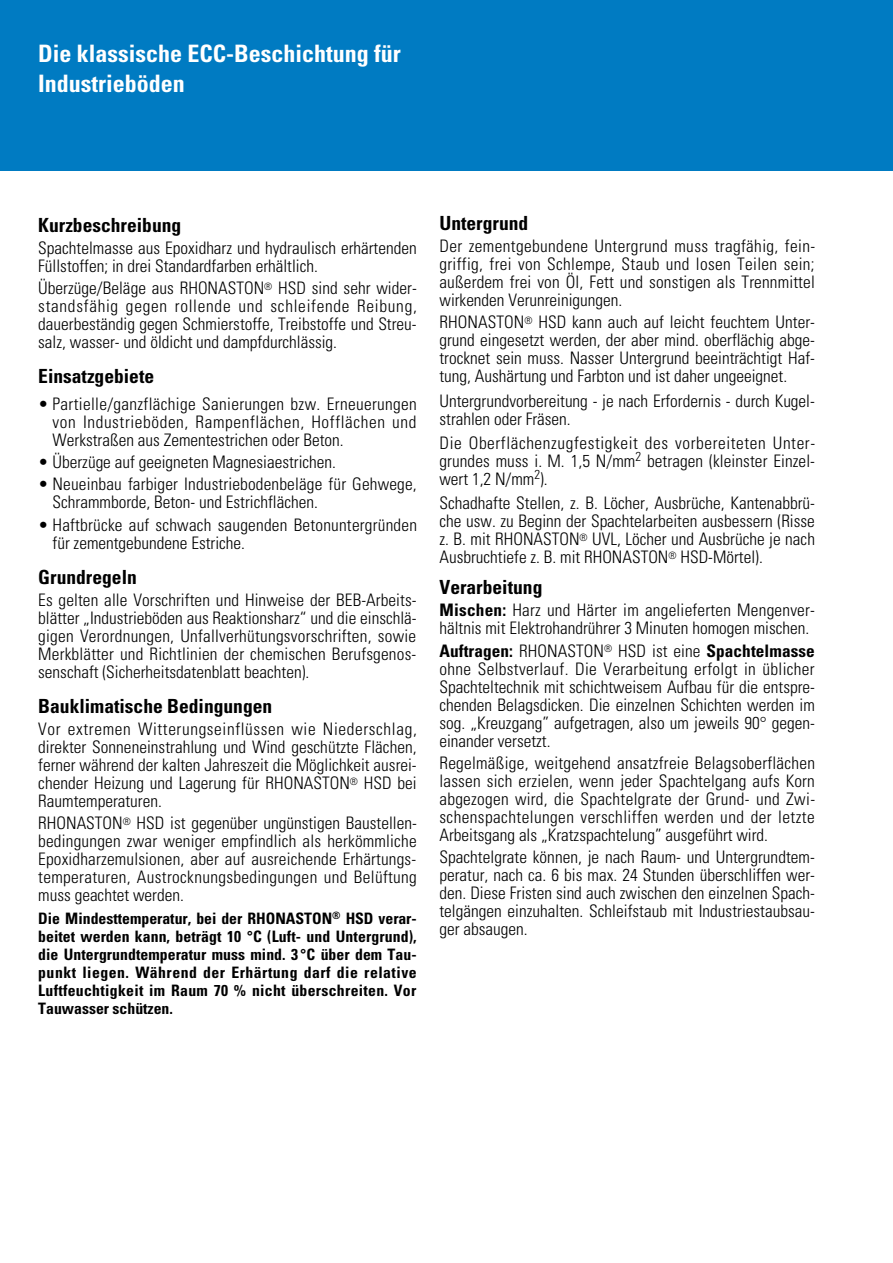
<style>
.page{position:relative;width:893px;height:1263px;background:#fff}
.page>*{position:absolute;margin:0;border:0;box-sizing:border-box;transform-origin:0 0}
.t1{font:700 condensed 24px/30px "Univers LT";color:#fff}
.t2{font:700 condensed 19.5px "Univers LT";color:#000}
.t3{font:300 condensed 17.25px/18px "Univers LT";color:#000;text-align:justify}
.t4{font:700 condensed 15.75px/18px "Univers LT";letter-spacing:.02em;color:#000;text-align:justify}
.s1{font-weight:700}
</style>
<div class="page">
<div style="left:0;top:0;width:893px;height:170px;background:#007bc2"></div>
<h1 class="t1" style="left:38px;top:38px;width:364px">Die klassische ECC-Beschichtung für<br>Industrieböden</h1>
<p class="t2" style="left:38px;top:213px;width:144px">Kurzbeschreibung</p>
<p class="t3" style="left:38px;top:239px;width:380px">Spachtelmasse aus Epoxidharz und hydraulisch erhärtenden<br>Füllstoffen; in drei Standardfarben erhältlich.</p>
<p class="t3" style="left:38px;top:279px;width:380px">Überzüge/Beläge aus RHONASTON<sup>®</sup> HSD sind sehr wider&shy;standsfähig gegen rollende und schleifende Reibung, dauerbeständig gegen Schmierstoffe, Treibstoffe und Streu&shy;salz, wasser- und öldicht und dampfdurchlässig.</p>
<p class="t2" style="left:38px;top:364px;width:117px">Einsatzgebiete</p>
<p class="t3" style="left:53px;top:395px;width:366px;text-indent:-14px">• Partielle/ganzflächige Sanierungen bzw. Erneuerungen von Industrieböden, Rampenflächen, Hofflächen und Werkstraßen aus Zementestrichen oder Beton.</p>
<p class="t3" style="left:38px;top:453px;width:299px">• Überzüge auf geeigneten Magnesiaestrichen.</p>
<p class="t3" style="left:53px;top:475px;width:366px;text-indent:-14px">• Neueinbau farbiger Industriebodenbeläge für Gehwege,<br>Schrammborde, Beton- und Estrichflächen.</p>
<p class="t3" style="left:53px;top:515px;width:366px;text-indent:-14px">• Haftbrücke auf schwach saugenden Betonuntergründen für zementgebundene Estriche.</p>
<p class="t2" style="left:38px;top:565px;width:100px">Grundregeln</p>
<p class="t3" style="left:38px;top:591px;width:380px">Es gelten alle Vorschriften und Hinweise der BEB-Arbeits&shy;blätter „Industrieböden aus Reaktionsharz“ und die einschlä&shy;gigen Verordnungen, Unfallverhütungsvorschriften, sowie Merkblätter und Richtlinien der chemischen Berufsgenos&shy;senschaft (Sicherheitsdatenblatt beachten).</p>
<p class="t2" style="left:38px;top:694px;width:235px">Bauklimatische Bedingungen</p>
<p class="t3" style="left:38px;top:720px;width:380px">Vor extremen Witterungseinflüssen wie Niederschlag, direkter Sonneneinstrahlung und Wind geschützte Flächen, ferner während der kalten Jahreszeit die Möglichkeit ausrei&shy;chender Heizung und Lagerung für RHONASTON<sup>®</sup> HSD bei Raumtemperaturen.</p>
<p class="t3" style="left:38px;top:814px;width:380px">RHONASTON<sup>®</sup> HSD ist gegenüber ungünstigen Baustellen&shy;bedingungen zwar weniger empfindlich als herkömmliche Epoxidharzemulsionen, aber auf ausreichende Erhärtungs&shy;temperaturen, Austrocknungsbedingungen und Belüftung muss geachtet werden.</p>
<p class="t4" style="left:38px;top:909px;width:380px">Die Mindesttemperatur, bei der RHONASTON<sup>®</sup> HSD verar&shy;beitet werden kann, beträgt 10 °C (Luft- und Untergrund), die Untergrundtemperatur muss mind. 3 °C über dem Tau&shy;punkt liegen. Während der Erhärtung darf die relative Luftfeuchtigkeit im Raum 70 % nicht überschreiten. Vor Tauwasser schützen.</p>
<p class="t2" style="left:439px;top:211px;width:90px">Untergrund</p>
<p class="t3" style="left:439px;top:237px;width:377px">Der zementgebundene Untergrund muss tragfähig, fein&shy;griffig, frei von Schlempe, Staub und losen Teilen sein; außerdem frei von Öl, Fett und sonstigen als Trennmittel wirkenden Verunreinigungen.</p>
<p class="t3" style="left:439px;top:313px;width:377px">RHONASTON<sup>®</sup> HSD kann auch auf leicht feuchtem Unter&shy;grund eingesetzt werden, der aber mind. oberflächig abge&shy;trocknet sein muss. Nasser Untergrund beeinträchtigt Haf&shy;tung, Aushärtung und Farbton und ist daher ungeeignet.</p>
<p class="t3" style="left:439px;top:391px;width:377px">Untergrundvorbereitung - je nach Erfordernis - durch Kugel&shy;strahlen oder Fräsen.</p>
<p class="t3" style="left:439px;top:434px;width:377px">Die Oberflächenzugfestigkeit des vorbereiteten Unter&shy;grundes muss i. M. 1,5 N/mm<sup>2</sup> betragen (kleinster Einzel&shy;wert 1,2 N/mm<sup>2</sup>).</p>
<p class="t3" style="left:439px;top:494px;width:377px">Schadhafte Stellen, z. B. Löcher, Ausbrüche, Kantenabbrü&shy;che usw. zu Beginn der Spachtelarbeiten ausbessern (Risse z. B. mit RHONASTON<sup>®</sup> UVL, Löcher und Ausbrüche je nach Ausbruchtiefe z. B. mit RHONASTON<sup>®</sup> HSD-Mörtel).</p>
<p class="t2" style="left:439px;top:575px;width:104px">Verarbeitung</p>
<p class="t3" style="left:439px;top:601px;width:377px"><span class="s1">Mischen:</span> Harz und Härter im angelieferten Mengenver&shy;hältnis mit Elektrohandrührer 3 Minuten homogen mischen.</p>
<p class="t3" style="left:439px;top:641px;width:377px"><span class="s1">Auftragen:</span> RHONASTON<sup>®</sup> HSD ist eine <span class="s1">Spachtelmasse </span>ohne Selbstverlauf. Die Verarbeitung erfolgt in üblicher Spachteltechnik mit schichtweisem Aufbau für die entspre&shy;chenden Belagsdicken. Die einzelnen Schichten werden im sog. „Kreuzgang” aufgetragen, also um jeweils 90° gegen&shy;einander versetzt.</p>
<p class="t3" style="left:439px;top:754px;width:377px">Regelmäßige, weitgehend ansatzfreie Belagsoberflächen lassen sich erzielen, wenn jeder Spachtelgang aufs Korn abgezogen wird, die Spachtelgrate der Grund- und Zwi&shy;schenspachtelungen verschliffen werden und der letzte Arbeitsgang als „Kratzspachtelung” ausgeführt wird.</p>
<p class="t3" style="left:439px;top:848px;width:377px">Spachtelgrate können, je nach Raum- und Untergrundtem&shy;peratur, nach ca. 6 bis max. 24 Stunden überschliffen wer&shy;den. Diese Fristen sind auch zwischen den einzelnen Spach&shy;telgängen einzuhalten. Schleifstaub mit Industriestaubsau&shy;ger absaugen.</p>
</div>
